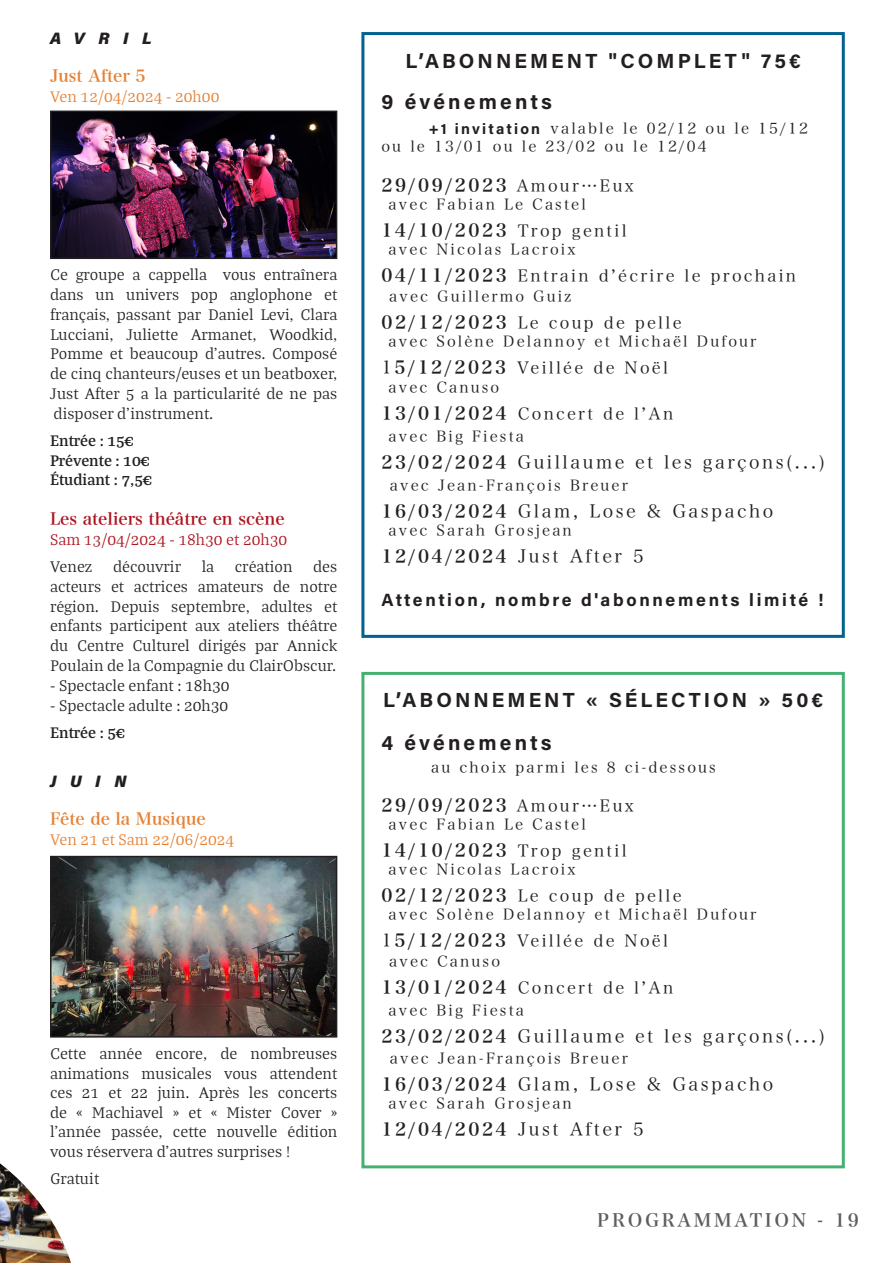
<style>
.page{position:relative;width:893px;height:1263px;background:#fff}
.page>*{position:absolute;margin:0;border:0;box-sizing:border-box;transform-origin:0 0}
.t1{font:21px "Acumin Variable Concept";letter-spacing:.15em;color:#231f20}
.t2{font:20.4px "Acumin Variable Concept";letter-spacing:.15em;color:#231f20}
.t3{font:18px "Hira Min Pro W6";letter-spacing:.14em;color:#231f20}
.t4{font:18px "Hira Min Pro W3";letter-spacing:.14em;color:#231f20}
.t5{font:17.7px "Acumin Variable Concept";letter-spacing:.15em;color:#231f20}
.t6{font:300 16.5px/19.8px "Bagatela";color:#231f20;text-align:justify}
.t7{font:16.5px "Hira Min Pro W3";letter-spacing:.14em;color:#231f20}
.t8{font:600 16.5px "Bagatela";color:#231f20}
.t9{font:300 16.5px "Bagatela";color:#e58134}
.t10{font:300 16.5px "Bagatela";color:#ad1521}
.t11{font:16.5px "Hira Min Pro W6";color:#e58134}
.t12{font:16.5px "Hira Min Pro W6";color:#ad1521}
.t13{font:16.5px "Acumin Variable Concept";letter-spacing:.82em;color:#231f20}
.t14{font:15px/18px "Hira Min Pro W3";letter-spacing:.14em;color:#231f20}
.s1{font-family:"Acumin Variable Concept"}
.s2{font-family:"Hira Min Pro W3";font-size:16.5px}
.s3{font-family:"Hira Min Pro W6";font-size:18px}
.s4{font-size:18px}
.s5{font-family:"Hira Min Pro W6"}
.s6{font-family:"Hira Min Pro W3"}
</style>
<div class="page">
<img style="left:0;top:1163px;width:71px;height:100px">
<div style="left:361px;top:32px;width:484px;height:606px;border:3px solid #02618f"></div>
<div style="left:361px;top:672px;width:484px;height:496px;border:3px solid #44b170"></div>
<img style="left:53px;top:114px;width:281px;height:142px">
<div style="left:50px;top:111px;width:287px;height:148px;border:2px solid #231f20"></div>
<img style="left:53px;top:859px;width:281px;height:175px">
<div style="left:50px;top:856px;width:287px;height:181px;border:2px solid #231f20"></div>
<p class="t13" style="left:50px;top:27px;width:103px">AVRIL</p>
<p class="t11" style="left:50px;top:61px;width:97px">Just After 5</p>
<p class="t9" style="left:50px;top:86px;width:171px">Ven 12/04/2024 - 20h00</p>
<p class="t6" style="left:50px;top:264px;width:289px">Ce groupe a cappella vous entraînera</p>
<p class="t6" style="left:50px;top:284px;width:289px">dans un univers pop anglophone et français, passant par Daniel Levi, Clara Lucciani, Juliette Armanet, Woodkid,</p>
<p class="t6" style="left:50px;top:343px;width:289px">Pomme et beaucoup d’autres. Composé de cinq chanteurs/euses et un beatboxer, Just After 5 a la particularité de ne pas disposer d'instrument.</p>
<p class="t8" style="left:50px;top:430px;width:85px">Entrée : 15€</p>
<p class="t8" style="left:50px;top:449px;width:101px">Prévente : 10€</p>
<p class="t8" style="left:50px;top:469px;width:103px">Étudiant : 7,5€</p>
<p class="t12" style="left:50px;top:504px;width:236px">Les ateliers théâtre en scène</p>
<p class="t10" style="left:50px;top:529px;width:239px">Sam 13/04/2024 - 18h30 et 20h30</p>
<p class="t6" style="left:50px;top:556px;width:44px">Venez</p>
<p class="t6" style="left:113px;top:556px;width:69px">découvrir</p>
<p class="t6" style="left:202px;top:556px;width:14px">la</p>
<p class="t6" style="left:235px;top:556px;width:59px">création</p>
<p class="t6" style="left:50px;top:556px;width:289px;text-indent:263px">des acteurs et actrices amateurs de notre région. Depuis septembre, adultes et enfants participent aux ateliers théâtre du Centre Culturel dirigés par Annick Poulain de la Compagnie du ClairObscur.</p>
<p class="t6" style="left:50px;top:675px;width:181px">- Spectacle enfant : 18h30</p>
<p class="t6" style="left:50px;top:694px;width:180px">- Spectacle adulte : 20h30</p>
<p class="t8" style="left:50px;top:721px;width:76px">Entrée : 5€</p>
<p class="t13" style="left:50px;top:770px;width:78px">JUIN</p>
<p class="t11" style="left:50px;top:804px;width:157px">Fête de la Musique</p>
<p class="t9" style="left:50px;top:829px;width:186px">Ven 21 et Sam 22/06/2024</p>
<p class="t6" style="left:50px;top:1044px;width:289px">Cette année encore, de nombreuses animations musicales vous attendent ces 21 et 22 juin. Après les concerts de « Machiavel » et « Mister Cover » l’année passée, cette nouvelle édition vous réservera d’autres surprises !</p>
<p class="t6" style="left:50px;top:1168px;width:51px">Gratuit</p>
<p class="t2" style="left:406px;top:46px;width:397px">L’ABONNEMENT "COMPLET" 75€</p>
<p class="t1" style="left:381px;top:87px;width:172px">9 événements</p>
<p class="t14" style="left:381px;top:118px;width:428px;text-indent:47px"><span class="s1">+1 invitation</span> valable le 02/12 ou le 15/12 ou le 13/01 ou le 23/02 ou le 12/04</p>
<p class="t3" style="left:381px;top:169px;width:254px">29/09/2023 <span class="s2">Amour…Eux</span></p>
<p class="t14" style="left:389px;top:194px;width:199px">avec Fabian Le Castel</p>
<p class="t3" style="left:381px;top:214px;width:247px">14/10/2023 <span class="s2">Trop gentil</span></p>
<p class="t14" style="left:389px;top:239px;width:189px">avec Nicolas Lacroix</p>
<p class="t7" style="left:381px;top:261px;width:416px"><span class="s3">04/11/2023</span> Entrain d’écrire le prochain</p>
<p class="t14" style="left:389px;top:286px;width:184px">avec Guillermo Guiz</p>
<p class="t7" style="left:381px;top:308px;width:302px"><span class="s3">02/12/2023</span> Le coup de pelle</p>
<p class="t14" style="left:389px;top:331px;width:369px">avec Solène Delannoy et Michaël Dufour</p>
<p class="t7" style="left:381px;top:353px;width:288px"><span class="s4">1</span><span class="s3">5/12/2023</span> Veillée de Noël</p>
<p class="t14" style="left:389px;top:377px;width:112px">avec Canuso</p>
<p class="t7" style="left:381px;top:400px;width:293px"><span class="s3">13/01/2024</span> Concert de l’An</p>
<p class="t14" style="left:389px;top:426px;width:137px">avec Big Fiesta</p>
<p class="t4" style="left:381px;top:447px;width:445px"><span class="s5">23/02/2024</span> Guillaume et les garçons(...)</p>
<p class="t14" style="left:390px;top:475px;width:239px">avec Jean-François Breuer</p>
<p class="t4" style="left:381px;top:495px;width:393px"><span class="s5">16/03/2024</span> Glam, Lose &amp; Gaspacho</p>
<p class="t14" style="left:389px;top:520px;width:185px">avec Sarah Grosjean</p>
<p class="t3" style="left:381px;top:540px;width:264px">12/04/2024 <span class="s6">Just After 5</span></p>
<p class="t5" style="left:381px;top:587px;width:444px">Attention, nombre d'abonnements limité !</p>
<p class="t2" style="left:383px;top:686px;width:442px">L’ABONNEMENT « SÉLECTION » 50€</p>
<p class="t1" style="left:381px;top:728px;width:172px">4 événements</p>
<p class="t14" style="left:431px;top:757px;width:286px">au choix parmi les 8 ci-dessous</p>
<p class="t3" style="left:381px;top:789px;width:254px">29/09/2023 <span class="s2">Amour…Eux</span></p>
<p class="t14" style="left:389px;top:814px;width:199px">avec Fabian Le Castel</p>
<p class="t3" style="left:381px;top:834px;width:247px">14/10/2023 <span class="s2">Trop gentil</span></p>
<p class="t14" style="left:389px;top:859px;width:189px">avec Nicolas Lacroix</p>
<p class="t7" style="left:381px;top:882px;width:302px"><span class="s3">02/12/2023</span> Le coup de pelle</p>
<p class="t14" style="left:389px;top:904px;width:369px">avec Solène Delannoy et Michaël Dufour</p>
<p class="t7" style="left:381px;top:927px;width:288px"><span class="s4">1</span><span class="s3">5/12/2023</span> Veillée de Noël</p>
<p class="t14" style="left:389px;top:951px;width:112px">avec Canuso</p>
<p class="t7" style="left:381px;top:974px;width:293px"><span class="s3">13/01/2024</span> Concert de l’An</p>
<p class="t14" style="left:389px;top:1000px;width:137px">avec Big Fiesta</p>
<p class="t4" style="left:381px;top:1020px;width:445px"><span class="s5">23/02/2024</span> Guillaume et les garçons(...)</p>
<p class="t14" style="left:390px;top:1048px;width:239px">avec Jean-François Breuer</p>
<p class="t4" style="left:381px;top:1069px;width:393px"><span class="s5">16/03/2024</span> Glam, Lose &amp; Gaspacho</p>
<p class="t14" style="left:389px;top:1093px;width:185px">avec Sarah Grosjean</p>
<p class="t3" style="left:381px;top:1113px;width:264px">12/04/2024 <span class="s6">Just After 5</span></p>
<p class="t3" style="left:598px;top:1204px;width:262px">PROGRAMMATION - 19</p>
</div>
